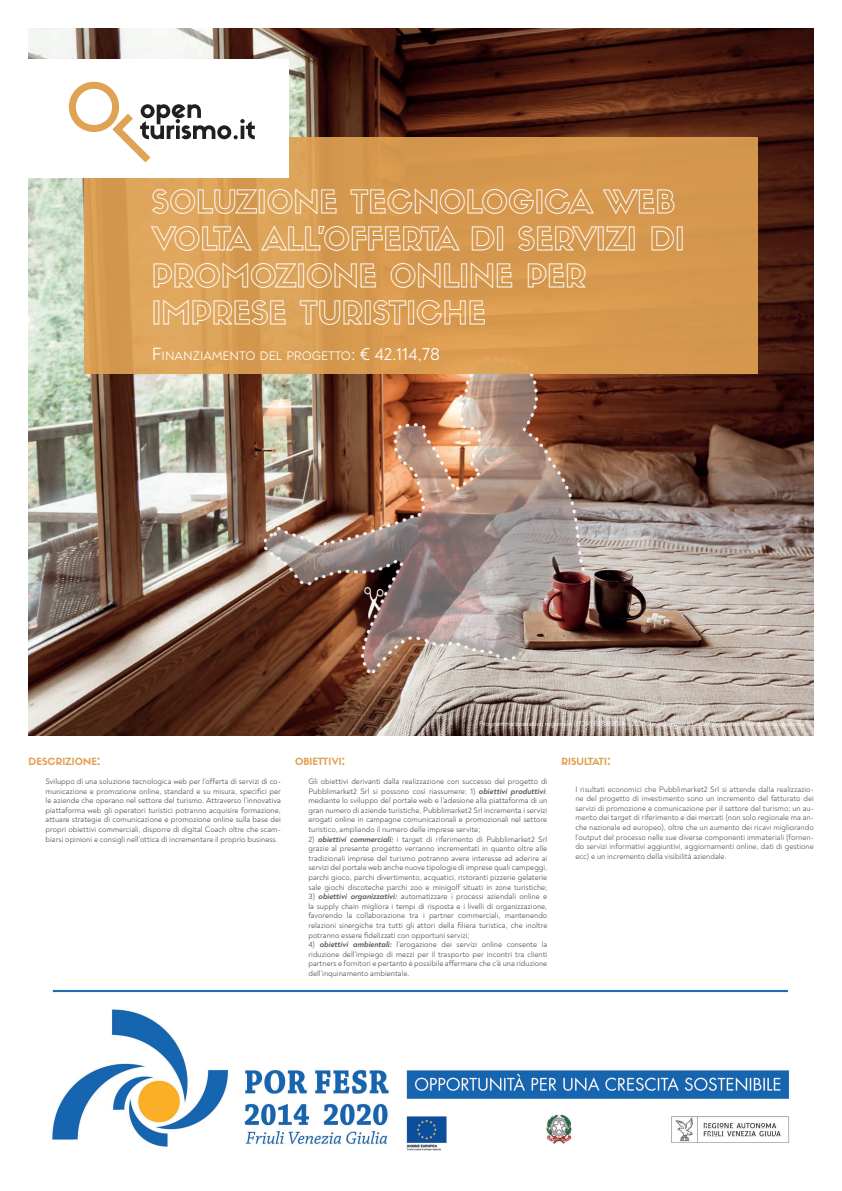
<style>
.page{position:relative;width:842px;height:1191px;background:#fff}
.page>*{position:absolute;margin:0;border:0;box-sizing:border-box;transform-origin:0 0}
.t1{font:31px/37.2px "Sifonn Basic Outline";color:#fff}
.t2{font:12.6px "Noah";color:#fff}
.t3{font:9.8px "Sifonn Basic";color:#e0a253}
.t4{font:8px/9.6px "Noah";color:#4f5252;text-align:justify}
.t5{font:8px/9.6px "Noah";color:#57585a;text-align:justify}
.t6{font:7px "Noah";color:#fff}
.s1{font-size:18px}
.s2{font-size:14px}
.s3{font-weight:700;font-style:italic}
</style>
<div class="page">
<img style="left:28px;top:28px;width:762px;height:1123px">
<img style="left:29px;top:28px;width:785px;height:708px">
<div style="left:85px;top:137px;width:673px;height:237px;background:linear-gradient(to right,#dba157,#d4964b)"></div>
<div style="left:27px;top:60px;width:262px;height:118px;background:#fff"></div>
<svg style="left:68px;top:81px;width:187px;height:81px"></svg>
<h1 class="t1" style="left:152px;top:183px;width:534px">SOLUZIONE TECNOLOGICA WEB<br>VOLTA ALL’OFFERTA DI SERVIZI DI<br>PROMOZIONE ONLINE PER<br>IMPRESE TURISTICHE</h1>
<h2 class="t2" style="left:152px;top:348px;width:290px"><span class="s1">F</span>INANZIAMENTO DEL PROGETTO<span class="s1">: € 42.114,78</span></h2>
<p class="t6" style="left:479px;top:719px;width:329px">Programma operativo regionale (POR) FESR 2014 – 2020 “Investimenti a favore della crescita e dell’occupazione”</p>
<p class="t3" style="left:29px;top:754px;width:74px">DESCRIZIONE<span class="s2">:</span></p>
<p class="t3" style="left:295px;top:754px;width:52px">OBIETTIVI<span class="s2">:</span></p>
<p class="t3" style="left:561px;top:754px;width:51px">RISULTATI<span class="s2">:</span></p>
<p class="t4" style="left:46px;top:776px;width:237px">Sviluppo di una soluzione tecnologica web per l’offerta di servizi di co&shy;municazione e promozione online, standard e su misura, specifici per le aziende che operano nel settore del turismo. Attraverso l’innovativa piattaforma web gli operatori turistici potranno acquisire formazione, attuare strategie di comunicazione e promozione online sulla base dei propri obiettivi commerciali, disporre di digital Coach oltre che scam&shy;biarsi opinioni e consigli nell’ottica di incrementare il proprio business.</p>
<p class="t5" style="left:575px;top:784px;width:240px">I risultati economici che Pubblimarket2 Srl si attende dalla realizzazio&shy;ne del progetto di investimento sono un incremento del fatturato dei servizi di promozione e comunicazione per il settore del turismo; un au&shy;mento dei target di riferimento e dei mercati (non solo regionale ma an&shy;che nazionale ed europeo), oltre che un aumento dei ricavi migliorando l’output del processo nelle sue diverse componenti immateriali (fornen&shy;do servizi informativi aggiuntivi, aggiornamenti online, dati di gestione ecc) e un incremento della visibilità aziendale.</p>
<p class="t4" style="left:308px;top:776px;width:240px">Gli obiettivi derivanti dalla realizzazione con successo del progetto di Pubblimarket2 Srl si possono così riassumere: 1) <span class="s3">obiettivi produttivi</span>: mediante lo sviluppo del portale web e l’adesione alla piattaforma di un gran numero di aziende turistiche, Pubblimarket2 Srl incrementa i servizi erogati online in campagne comunicazionali e promozionali nel settore turistico, ampliando il numero delle imprese servite;</p>
<p class="t4" style="left:308px;top:834px;width:240px">2) <span class="s3">obiettivi commerciali:</span> i target di riferimento di Pubblimarket2 Srl grazie al presente progetto verranno incrementati in quanto oltre alle tradizionali imprese del turismo potranno avere interesse ad aderire ai servizi del portale web anche nuove tipologie di imprese quali campeggi, parchi gioco, parchi divertimento, acquatici, ristoranti pizzerie gelaterie sale giochi discoteche parchi zoo e minigolf situati in zone turistiche;</p>
<p class="t4" style="left:308px;top:891px;width:240px">3) <span class="s3">obiettivi organizzativi:</span> automatizzare i processi aziendali online e la supply chain migliora i tempi di risposta e i livelli di organizzazione, favorendo la collaborazione tra i partner commerciali, mantenendo relazioni sinergiche tra tutti gli attori della filiera turistica, che inoltre potranno essere fidelizzati con opportuni servizi;</p>
<p class="t4" style="left:308px;top:939px;width:240px">4) <span class="s3">obiettivi ambientali:</span> l’erogazione dei servizi online consente la riduzione dell’impiego di mezzi per il trasporto per incontri tra clienti partners e fornitori e pertanto è possibile affermare che c’è una riduzione dell’inquinamento ambientale.</p>
</div>
